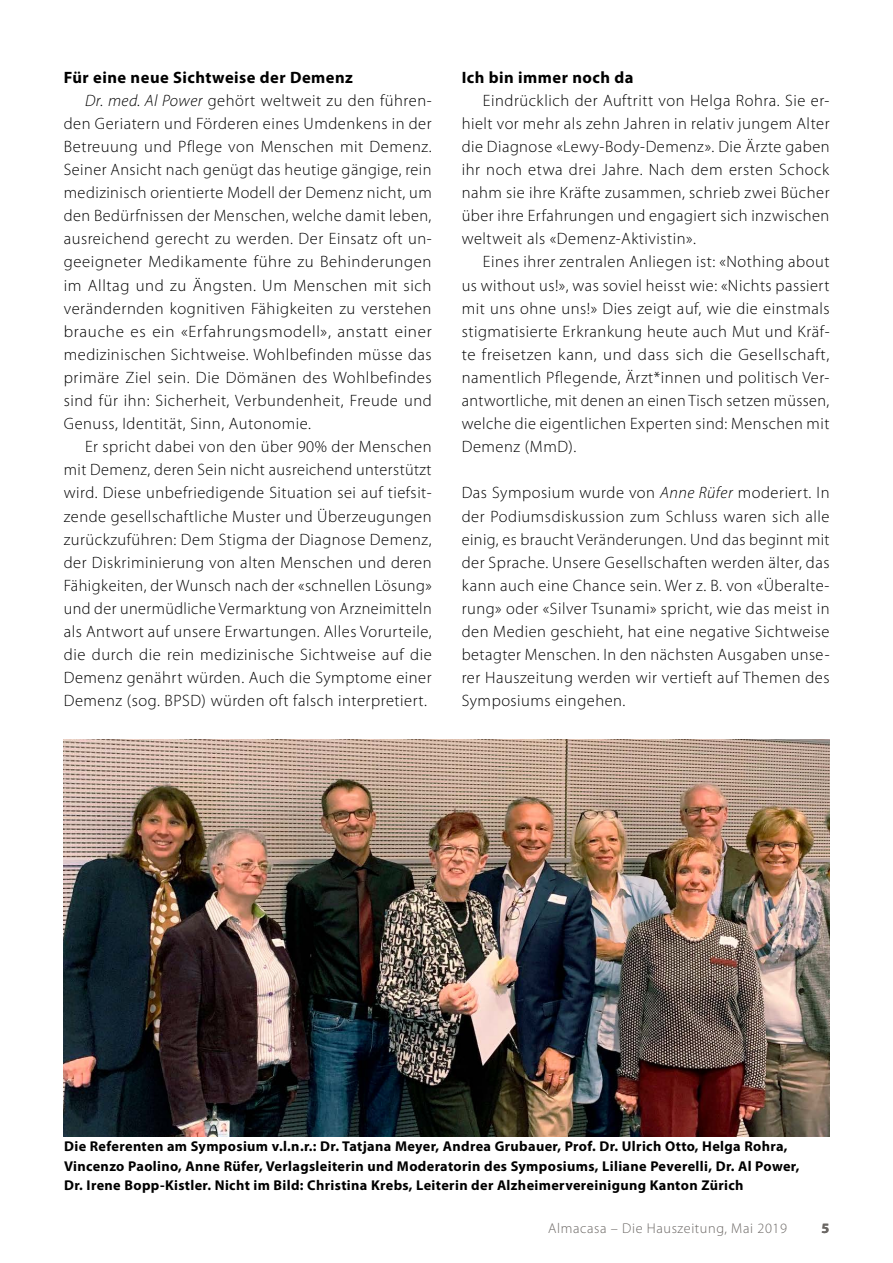
<style>
.page{position:relative;width:893px;height:1263px;background:#fff}
.page>*{position:absolute;margin:0;border:0;box-sizing:border-box;transform-origin:0 0}
.t1{font:300 16.5px/23.1px "Myriad Pro";letter-spacing:.03em;color:#000;text-align:justify}
.t2{font:700 16.5px "Myriad Pro";letter-spacing:.03em;color:#000}
.t3{font:700 14.25px/19.5px "Myriad Pro";letter-spacing:.025em;color:#000}
.t4{font:300 14.25px "Myriad Pro";letter-spacing:.04em;color:#6b6764}
.t5{font:700 14.25px "Myriad Pro";color:#6b6764}
.s1{font-style:italic}
</style>
<div class="page">
<img style="left:64px;top:740px;width:765px;height:396px">
<p class="t2" style="left:64px;top:66px;width:291px">Für eine neue Sichtweise der Demenz</p>
<p class="t1" style="left:85px;top:89px;width:348px"><span class="s1">Dr. med. Al Power</span> gehört weltweit zu den führen-</p>
<p class="t1" style="left:64px;top:112px;width:369px">den Geriatern und Förderen eines Umdenkens in der</p>
<p class="t1" style="left:64px;top:135px;width:369px">Betreuung und Pflege von Menschen mit Demenz.</p>
<p class="t1" style="left:64px;top:158px;width:369px">Seiner Ansicht nach genügt das heutige gängige, rein</p>
<p class="t1" style="left:64px;top:181px;width:369px">medizinisch orientierte Modell der Demenz nicht, um</p>
<p class="t1" style="left:64px;top:204px;width:369px">den Bedürfnissen der Menschen, welche damit leben,</p>
<p class="t1" style="left:64px;top:227px;width:369px">ausreichend gerecht zu werden. Der Einsatz oft un-</p>
<p class="t1" style="left:64px;top:250px;width:369px">geeigneter Medikamente führe zu Behinderungen</p>
<p class="t1" style="left:64px;top:273px;width:369px">im Alltag und zu Ängsten. Um Menschen mit sich</p>
<p class="t1" style="left:64px;top:296px;width:369px">verändernden kognitiven Fähigkeiten zu verstehen</p>
<p class="t1" style="left:64px;top:320px;width:369px">brauche es ein «Erfahrungsmodell», anstatt einer</p>
<p class="t1" style="left:64px;top:343px;width:369px">medizinischen Sichtweise. Wohlbefinden müsse das</p>
<p class="t1" style="left:64px;top:366px;width:369px">primäre Ziel sein. Die Dömänen des Wohlbefindes</p>
<p class="t1" style="left:64px;top:389px;width:369px">sind für ihn: Sicherheit, Verbundenheit, Freude und</p>
<p class="t1" style="left:64px;top:412px;width:249px">Genuss, Identität, Sinn, Autonomie.</p>
<p class="t1" style="left:85px;top:435px;width:348px">Er spricht dabei von den über 90% der Menschen</p>
<p class="t1" style="left:64px;top:458px;width:369px">mit Demenz, deren Sein nicht ausreichend unterstützt</p>
<p class="t1" style="left:64px;top:481px;width:369px">wird. Diese unbefriedigende Situation sei auf tiefsit-</p>
<p class="t1" style="left:64px;top:504px;width:369px">zende gesellschaftliche Muster und Überzeugungen</p>
<p class="t1" style="left:64px;top:527px;width:369px">zurückzuführen: Dem Stigma der Diagnose Demenz,</p>
<p class="t1" style="left:64px;top:551px;width:369px">der Diskriminierung von alten Menschen und deren</p>
<p class="t1" style="left:64px;top:574px;width:369px">Fähigkeiten, der Wunsch nach der «schnellen Lösung»</p>
<p class="t1" style="left:64px;top:597px;width:369px">und der unermüdliche Vermarktung von Arzneimitteln</p>
<p class="t1" style="left:64px;top:620px;width:369px">als Antwort auf unsere Erwartungen. Alles Vorurteile,</p>
<p class="t1" style="left:64px;top:643px;width:370px">die durch die rein medizinische Sichtweise auf die</p>
<p class="t1" style="left:64px;top:666px;width:369px">Demenz genährt würden. Auch die Symptome einer</p>
<p class="t1" style="left:64px;top:689px;width:365px">Demenz (sog. BPSD) würden oft falsch interpretiert.</p>
<p class="t2" style="left:462px;top:66px;width:173px">Ich bin immer noch da</p>
<p class="t1" style="left:462px;top:89px;width:369px;text-indent:21px">Eindrücklich der Auftritt von Helga Rohra. Sie er&shy;hielt vor mehr als zehn Jahren in relativ jungem Alter die Diagnose «Lewy-Body-Demenz». Die Ärzte gaben ihr noch etwa drei Jahre. Nach dem ersten Schock nahm sie ihre Kräfte zusammen, schrieb zwei Bücher über ihre Erfahrungen und engagiert sich inzwischen weltweit als «Demenz-Aktivistin».</p>
<p class="t1" style="left:462px;top:250px;width:369px;text-indent:21px">Eines ihrer zentralen Anliegen ist: «Nothing about us without us!», was soviel heisst wie: «Nichts passiert mit uns ohne uns!» Dies zeigt auf, wie die einstmals stigmatisierte Erkrankung heute auch Mut und Kräf&shy;te freisetzen kann, und dass sich die Gesellschaft, namentlich Pflegende, Ärzt*innen und politisch Ver&shy;antwortliche, mit denen an einen Tisch setzen müssen, welche die eigentlichen Experten sind: Menschen mit Demenz (MmD).</p>
<p class="t1" style="left:462px;top:481px;width:369px">Das Symposium wurde von <span class="s1">Anne Rüfer</span> moderiert. In der Podiumsdiskussion zum Schluss waren sich alle einig, es braucht Veränderungen. Und das beginnt mit der Sprache. Unsere Gesellschaften werden älter, das kann auch eine Chance sein. Wer z. B. von «Überalte&shy;rung» oder «Silver Tsunami» spricht, wie das meist in den Medien geschieht, hat eine negative Sichtweise betagter Menschen. In den nächsten Ausgaben unse&shy;rer Hauszeitung werden wir vertieft auf Themen des Symposiums eingehen.</p>
<p class="t3" style="left:64px;top:1136px;width:737px">Die Referenten am Symposium v.l.n.r.: Dr. Tatjana Meyer, Andrea Grubauer, Prof. Dr. Ulrich Otto, Helga Rohra,<br>Vincenzo Paolino, Anne Rüfer, Verlagsleiterin und Moderatorin des Symposiums, Liliane Peverelli, Dr. Al Power,<br>Dr. Irene Bopp-Kistler. Nicht im Bild: Christina Krebs, Leiterin der Alzheimervereinigung Kanton Zürich</p>
<p class="t4" style="left:548px;top:1219px;width:240px">Almacasa – Die Hauszeitung, Mai 2019</p>
<p class="t5" style="left:822px;top:1219px;width:9px">5</p>
</div>
